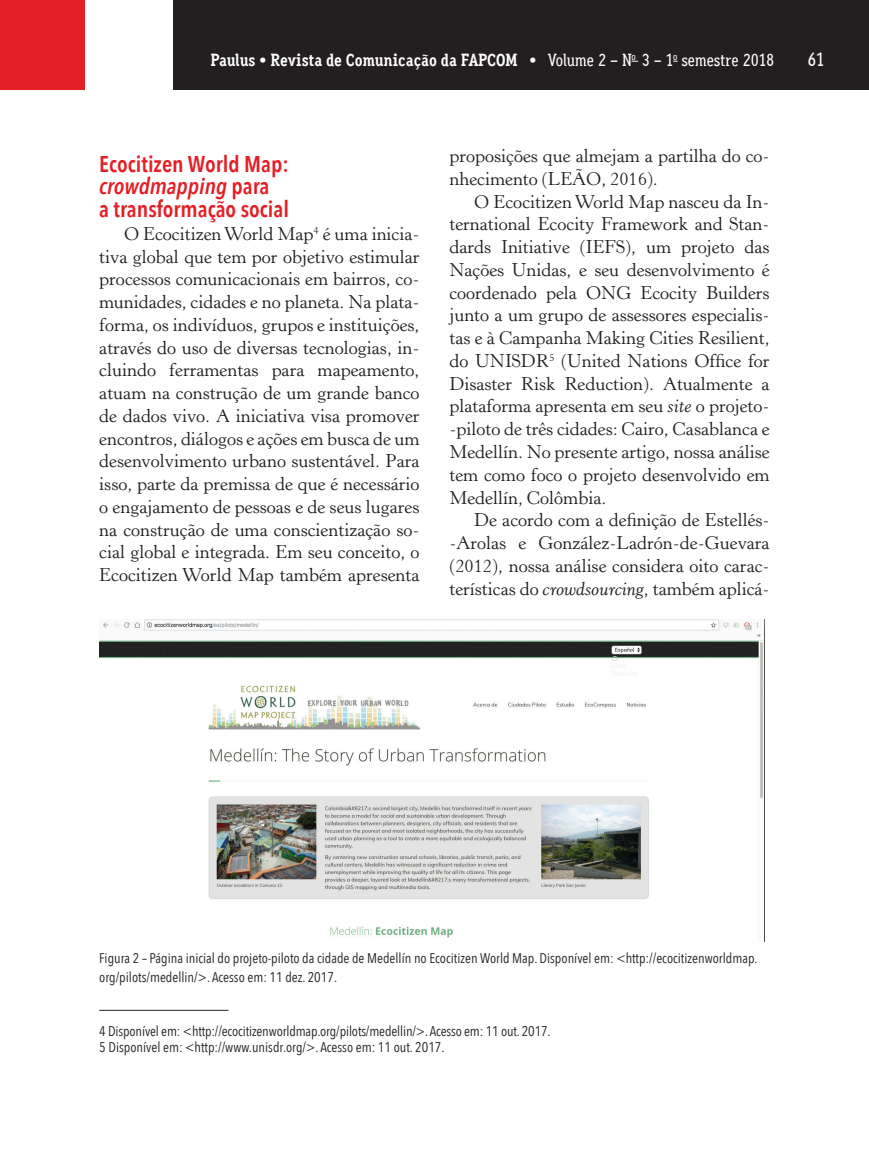
<style>
.page{position:relative;width:869px;height:1166px;background:#fff}
.page>*{position:absolute;margin:0;border:0;box-sizing:border-box;transform-origin:0 0}
.t1{font:600 22.75px/22.8px "Avenir Next Condensed";color:#e41e25}
.t2{font:500 19.25px "Aaux Office";color:#fff}
.t3{font:18.38px/22.8px "Horley Old Style";color:#231f20;text-align:justify}
.t4{font:700 17.5px "Aaux Office";color:#fff}
.t5{font:14px/16.8px "Avenir Next Condensed";color:#231f20}
.s1{font-weight:500}
.s2{font-style:italic}
</style>
<div class="page">
<div style="left:173px;top:0;width:695px;height:89px;background:#231f20"></div>
<div style="left:0;top:0;width:85px;height:90px;background:#e41e25"></div>
<hr style="left:99px;top:1010px;width:129px;height:1px;background:#231f20">
<img style="left:99px;top:619px;width:665px;height:319px">
<p class="t4" style="left:210px;top:49px;width:564px">Paulus • Revista de Comunicação da FAPCOM <span class="s1">• Volume 2 – N</span><sup>o</sup> <span class="s1">3 – 1</span><sup>o</sup> <span class="s1">semestre 2018</span></p>
<p class="t2" style="left:807px;top:48px;width:18px">61</p>
<p class="t1" style="left:99px;top:152px;width:191px">Ecocitizen World Map: <span class="s2">crowdmapping</span> para<br>a transformação social</p>
<p class="t3" style="left:99px;top:223px;width:321px;text-indent:25px">O Ecocitizen World Map<sup>4</sup> é uma inicia&shy;tiva global que tem por objetivo estimular processos comunicacionais em bairros, co&shy;munidades, cidades e no planeta. Na plata&shy;forma, os indivíduos, grupos e instituições, através do uso de diversas tecnologias, in&shy;cluindo ferramentas para mapeamento, atuam na construção de um grande banco de dados vivo. A iniciativa visa promover encontros, diálogos e ações em busca de um desenvolvimento urbano sustentável. Para isso, parte da premissa de que é necessário o engajamento de pessoas e de seus lugares na construção de uma conscientização so&shy;cial global e integrada. Em seu conceito, o Ecocitizen World Map também apresenta</p>
<p class="t3" style="left:449px;top:145px;width:321px">proposições que almejam a partilha do co&shy;nhecimento (LEÃO, 2016).</p>
<p class="t3" style="left:449px;top:191px;width:321px;text-indent:25px">O Ecocitizen World Map nasceu da In&shy;ternational Ecocity Framework and Stan&shy;dards Initiative (IEFS), um projeto das Nações Unidas, e seu desenvolvimento é coordenado pela ONG Ecocity Builders junto a um grupo de assessores especialis&shy;tas e à Campanha Making Cities Resilient, do UNISDR<sup>5</sup> (United Nations Office for Disaster Risk Reduction). Atualmente a plataforma apresenta em seu <span class="s2">site</span> o projeto--piloto de três cidades: Cairo, Casablanca e Medellín. No presente artigo, nossa análise tem como foco o projeto desenvolvido em Medellín, Colômbia.</p>
<p class="t3" style="left:449px;top:509px;width:321px;text-indent:25px">De acordo com a definição de Estellés--Arolas e González-Ladrón-de-Guevara (2012), nossa análise considera oito carac&shy;terísticas do <span class="s2">crowdsourcing</span>, também aplicá-</p>
<p class="t5" style="left:99px;top:948px;width:659px;line-height:19.2px">Figura 2 – Página inicial do projeto-piloto da cidade de Medellín no Ecocitizen World Map. Disponível em: &lt;http://ecocitizenworldmap. org/pilots/medellin/&gt;. Acesso em: 11 dez. 2017.</p>
<p class="t5" style="left:99px;top:1022px;width:452px">4 Disponível em: &lt;http://ecocitizenworldmap.org/pilots/medellin/&gt;. Acesso em: 11 out. 2017.<br>5 Disponível em: &lt;http://www.unisdr.org/&gt;. Acesso em: 11 out. 2017.</p>
</div>
